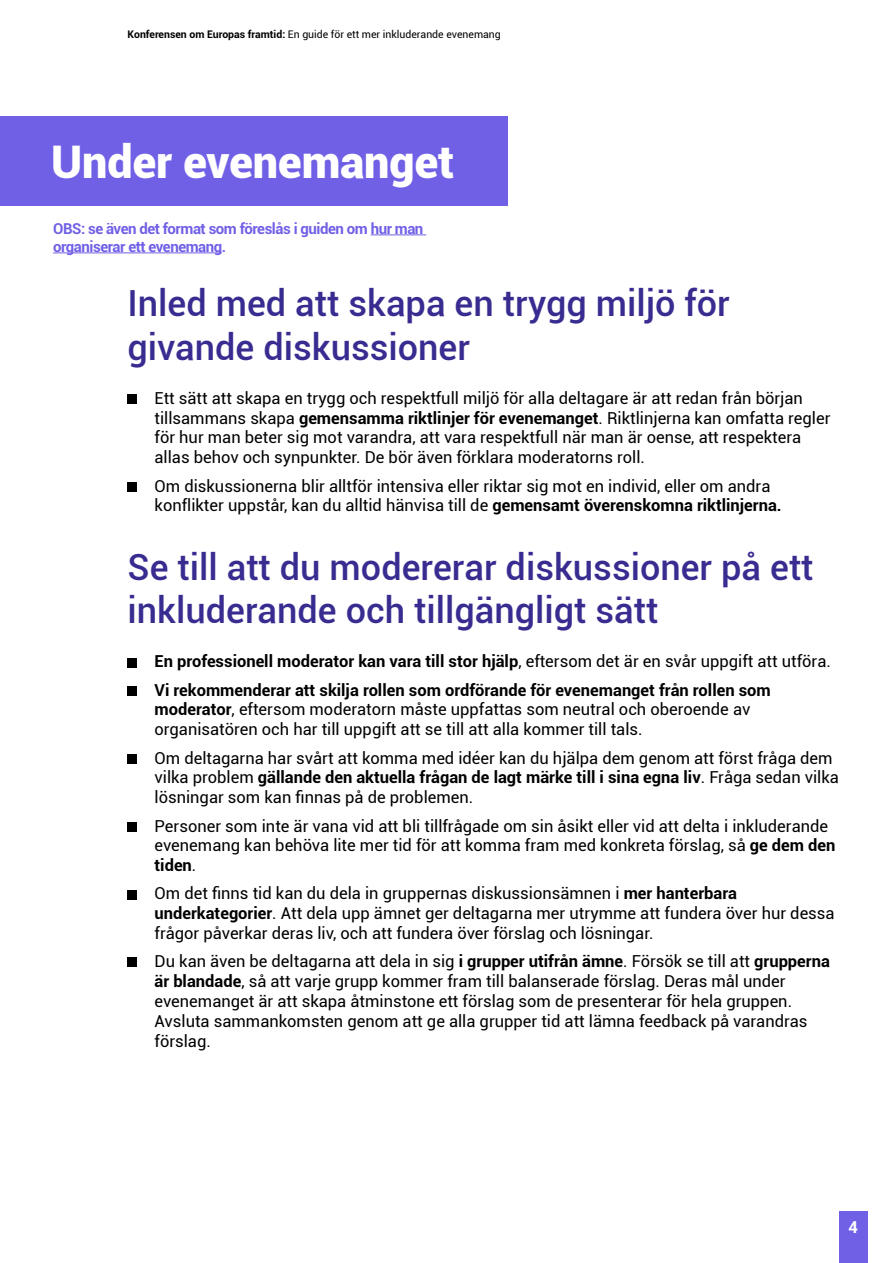
<style>
.page{position:relative;width:893px;height:1263px;background:#fff}
.page>*{position:absolute;margin:0;border:0;box-sizing:border-box;transform-origin:0 0}
.t1{font:900 45px "Roboto";color:#fff}
.t2{font:500 36px/43.2px "Roboto";color:#382c91}
.t3{font:16.5px/19.8px "Roboto";color:#000}
.t4{font:700 16.5px "Roboto";color:#000}
.t5{font:700 16.5px "Roboto";color:#fff}
.t6{font:700 15px/18px "Roboto";letter-spacing:-.03em;color:#7060e6}
.t7{font:10.5px "Roboto";color:#000}
.s1{font-weight:700}
.s2{font-weight:400}
</style>
<div class="page">
<div style="left:128px;top:394px;width:9px;height:10px;background:#000"></div>
<div style="left:128px;top:482px;width:9px;height:9px;background:#000"></div>
<div style="left:128px;top:658px;width:9px;height:9px;background:#000"></div>
<div style="left:128px;top:686px;width:9px;height:10px;background:#000"></div>
<div style="left:128px;top:754px;width:9px;height:9px;background:#000"></div>
<div style="left:128px;top:822px;width:9px;height:9px;background:#000"></div>
<div style="left:128px;top:890px;width:9px;height:9px;background:#000"></div>
<div style="left:128px;top:958px;width:9px;height:9px;background:#000"></div>
<div style="left:839px;top:1212px;width:28px;height:51px;background:#7060e6"></div>
<div style="left:0;top:116px;width:508px;height:90px;background:#7060e6"></div>
<hr style="left:371px;top:234px;width:55px;height:1px;background:#7060e6">
<hr style="left:53px;top:252px;width:169px;height:1px;background:#7060e6">
<p class="t7" style="left:128px;top:27px;width:375px"><span class="s1">Konferensen om Europas framtid:</span> En guide för ett mer inkluderande evenemang</p>
<p class="t1" style="left:51px;top:130px;width:405px">Under evenemanget</p>
<p class="t6" style="left:53px;top:219px;width:372px">OBS: se även det format som föreslås i guiden om hur man organiserar ett evenemang.</p>
<p class="t2" style="left:128px;top:280px;width:604px">Inled med att skapa en trygg miljö för givande diskussioner</p>
<p class="t3" style="left:155px;top:387px;width:677px">Ett sätt att skapa en trygg och respektfull miljö för alla deltagare är att redan från början tillsammans skapa <span class="s1">gemensamma riktlinjer för evenemanget</span>. Riktlinjerna kan omfatta regler för hur man beter sig mot varandra, att vara respektfull när man är oense, att respektera allas behov och synpunkter. De bör även förklara moderatorns roll.</p>
<p class="t3" style="left:155px;top:475px;width:629px">Om diskussionerna blir alltför intensiva eller riktar sig mot en individ, eller om andra konflikter uppstår, kan du alltid hänvisa till de <span class="s1">gemensamt överenskomna riktlinjerna.</span></p>
<p class="t2" style="left:128px;top:544px;width:687px">Se till att du modererar diskussioner på ett inkluderande och tillgängligt sätt</p>
<p class="t4" style="left:155px;top:650px;width:678px">En professionell moderator kan vara till stor hjälp<span class="s2">, eftersom det är en svår uppgift att utföra.</span></p>
<p class="t3" style="left:155px;top:679px;width:618px"><span class="s1">Vi rekommenderar att skilja rollen som ordförande för evenemanget från rollen som moderator</span>, eftersom moderatorn måste uppfattas som neutral och oberoende av organisatören och har till uppgift att se till att alla kommer till tals.</p>
<p class="t3" style="left:155px;top:747px;width:686px">Om deltagarna har svårt att komma med idéer kan du hjälpa dem genom att först fråga dem vilka problem <span class="s1">gällande den aktuella frågan de lagt märke till i sina egna liv</span>. Fråga sedan vilka lösningar som kan finnas på de problemen.</p>
<p class="t3" style="left:155px;top:815px;width:682px">Personer som inte är vana vid att bli tillfrågade om sin åsikt eller vid att delta i inkluderande evenemang kan behöva lite mer tid för att komma fram med konkreta förslag, så <span class="s1">ge dem den tiden</span>.</p>
<p class="t3" style="left:155px;top:883px;width:682px">Om det finns tid kan du dela in gruppernas diskussionsämnen i <span class="s1">mer hanterbara underkategorier</span>. Att dela upp ämnet ger deltagarna mer utrymme att fundera över hur dessa frågor påverkar deras liv, och att fundera över förslag och lösningar.</p>
<p class="t3" style="left:155px;top:951px;width:677px">Du kan även be deltagarna att dela in sig <span class="s1">i grupper utifrån ämne</span>. Försök se till att <span class="s1">grupperna är blandade</span>, så att varje grupp kommer fram till balanserade förslag. Deras mål under evenemanget är att skapa åtminstone ett förslag som de presenterar för hela gruppen.<br>Avsluta sammankomsten genom att ge alla grupper tid att lämna feedback på varandras förslag.</p>
<p class="t5" style="left:848px;top:1215px;width:11px">4</p>
</div>
